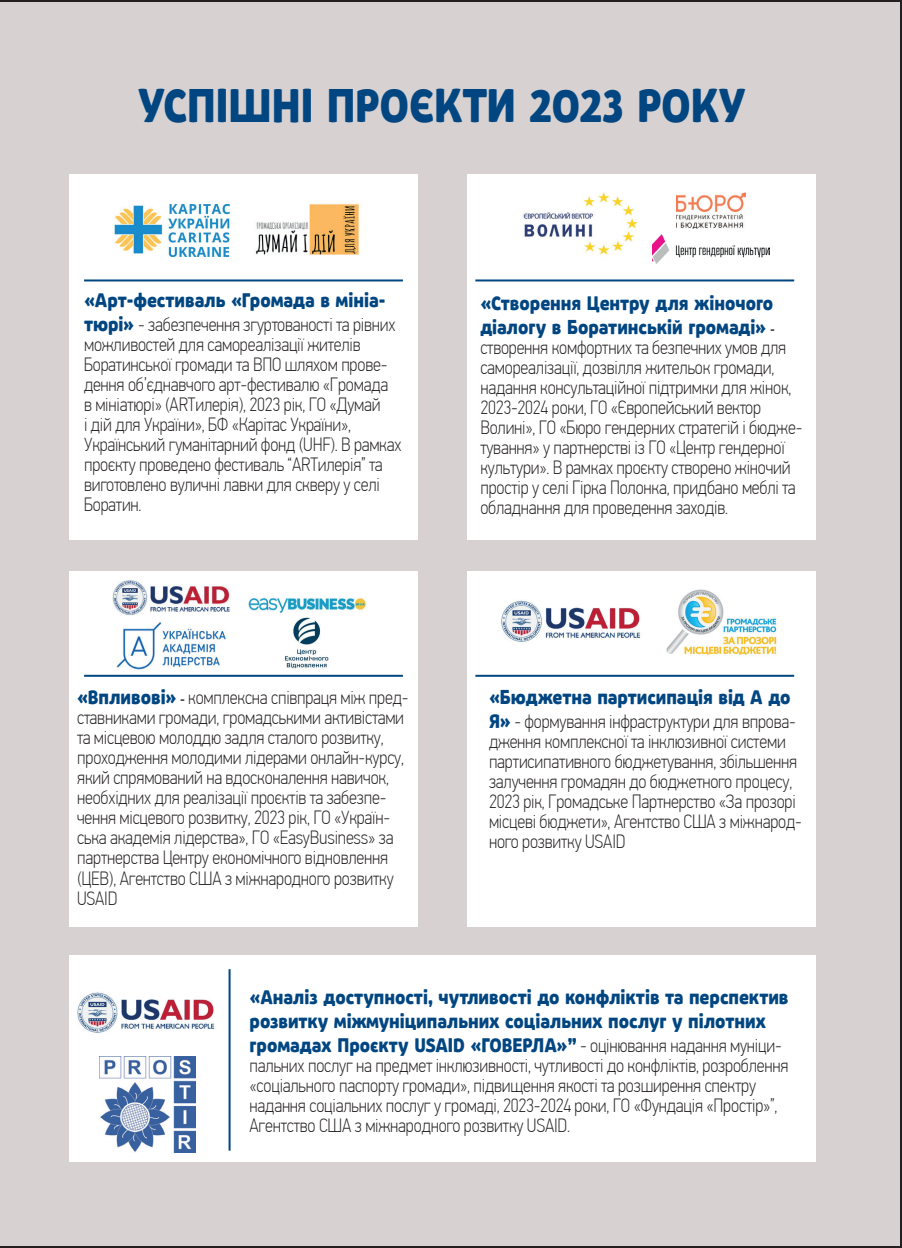
<style>
.page{position:relative;width:902px;height:1248px;background:#fff}
.page>*{position:absolute;margin:0;border:0;box-sizing:border-box;transform-origin:0 0}
.t1{font:700 48px "Pusia";color:#014681;scale:.91 1}
.t2{font:700 20px/24px "Pusia";color:#014681;scale:.91 1}
.t3{font:100 19.2px/20px "PF Din Text Cond Pro";letter-spacing:-.01em;color:#231f20}
.s1{font-family:"Pusia";font-weight:700;font-size:20px;color:#014681}
.s2{font-family:"Century Schlbk Cyrillic BT";font-weight:400;font-size:17.2px;color:#231f20}
.s3{font-family:"Century Schlbk Cyrillic BT";font-weight:400;font-size:17.2px}
.s4{font-family:"PF Din Text Cond Pro";font-weight:100;font-size:19.2px;color:#231f20}
</style>
<div class="page">
<div style="left:0;top:0;width:901px;height:1247px;background:#d7d2d1"></div>
<div style="left:69px;top:174px;width:349px;height:365px;background:#fff"></div>
<div style="left:69px;top:571px;width:349px;height:355px;background:#fff"></div>
<div style="left:69px;top:955px;width:746px;height:206px;background:#fff"></div>
<div style="left:467px;top:174px;width:348px;height:365px;background:#fff"></div>
<div style="left:467px;top:571px;width:348px;height:355px;background:#fff"></div>
<img style="left:112px;top:580px;width:118px;height:35px">
<img style="left:116px;top:622px;width:110px;height:48px">
<img style="left:248px;top:598px;width:118px;height:15px">
<img style="left:284px;top:617px;width:45px;height:52px">
<img style="left:501px;top:600px;width:140px;height:42px">
<img style="left:666px;top:589px;width:111px;height:66px">
<img style="left:77px;top:992px;width:138px;height:41px">
<img style="left:99px;top:1056px;width:96px;height:95px">
<img style="left:255px;top:203px;width:104px;height:52px">
<img style="left:114px;top:204px;width:115px;height:53px">
<img style="left:523px;top:192px;width:115px;height:63px">
<img style="left:652px;top:235px;width:117px;height:28px">
<img style="left:676px;top:193px;width:69px;height:36px">
<hr style="left:84px;top:279px;width:319px;height:2px;background:#014681">
<hr style="left:84px;top:674px;width:319px;height:2px;background:#014681">
<hr style="left:228px;top:969px;width:2px;height:181px;background:#014681">
<hr style="left:475px;top:279px;width:319px;height:2px;background:#014681">
<hr style="left:475px;top:674px;width:319px;height:2px;background:#014681">
<h1 class="t1" style="left:138px;top:70px;width:669px">УСПІШНІ ПРОЄКТИ 2023 РОКУ</h1>
<p class="t2" style="left:84px;top:287px;width:332px">«Арт-фестиваль «Громада в мініа-</p>
<p class="t3" style="left:84px;top:314px;width:319px"><span class="s1">тюрі»</span> - забезпечення згуртованості та рівних можливостей для самореалізації жителів Боратинської громади та ВПО шляхом прове&shy;дення об’єднавчого арт-фестивалю «Громада<br>в мініатюрі» (ARTилерія), 2023 рік, ГО «Думай<br>і дій для України», БФ «Карітас України», Український гуманітарний фонд (UHF). В рамках проєкту проведено фестиваль “ARTилерія” та виготовлено вуличні лавки для скверу у селі Боратин.</p>
<p class="t2" style="left:480px;top:290px;width:325px">«Створення Центру для жіночого діалогу в Боратинській громаді» <span class="s2">-</span></p>
<p class="t3" style="left:480px;top:337px;width:323px">створення комфортних та безпечних умов для самореалізації, дозвілля жительок громади, надання консультаційної підтримки для жінок, 2023-2024 роки, ГО «Європейський вектор Волині», ГО «Бюро гендерних стратегій і бюдже&shy;тування» у партнерстві із ГО «Центр гендерної культури». В рамках проєкту створено жіночий простір у селі Гірка Полонка, придбано меблі та обладнання для проведення заходів.</p>
<p class="t3" style="left:77px;top:687px;width:333px"><span class="s1">«Впливові»</span> <span class="s3">-</span> комплексна співпраця між пред&shy;ставниками громади, громадськими активістами та місцевою молоддю задля сталого розвитку, проходження молодими лідерами онлайн-курсу, який спрямований на вдосконалення навичок, необхідних для реалізації проєктів та забезпе&shy;чення місцевого розвитку, 2023 рік, ГО «Україн&shy;ська академія лідерства», ГО «EasyBusiness» за партнерства Центру економічного відновлення (ЦЕВ), Агентство США з міжнародного розвитку USAID</p>
<p class="t2" style="left:489px;top:684px;width:333px">«Бюджетна партисипація від А до</p>
<p class="t3" style="left:489px;top:711px;width:314px"><span class="s1">Я»</span> - формування інфраструктури для впрова&shy;дження комплексної та інклюзивної системи партисипативного бюджетування, збільшення залучення громадян до бюджетного процесу, 2023 рік, Громадське Партнерство «За прозорі місцеві бюджети», Агентство США з міжнарод&shy;ного розвитку USAID</p>
<p class="t2" style="left:249px;top:983px;width:593px">«Аналіз доступності, чутливості до конфліктів та перспектив розвитку міжмуніципальних соціальних послуг у пілотних громадах Проєкту USAID «ГОВЕРЛА»” <span class="s4">- оцінювання надання муніци-</span></p>
<p class="t3" style="left:249px;top:1055px;width:540px">пальних послуг на предмет інклюзивності, чутливості до конфліктів, розроблення «соціального паспорту громади», підвищення якості та розширення спектру надання соціальних послуг у громаді, 2023-2024 роки, ГО «Фундація «Простір»”, Агентство США з міжнародного розвитку USAID.</p>
</div>
